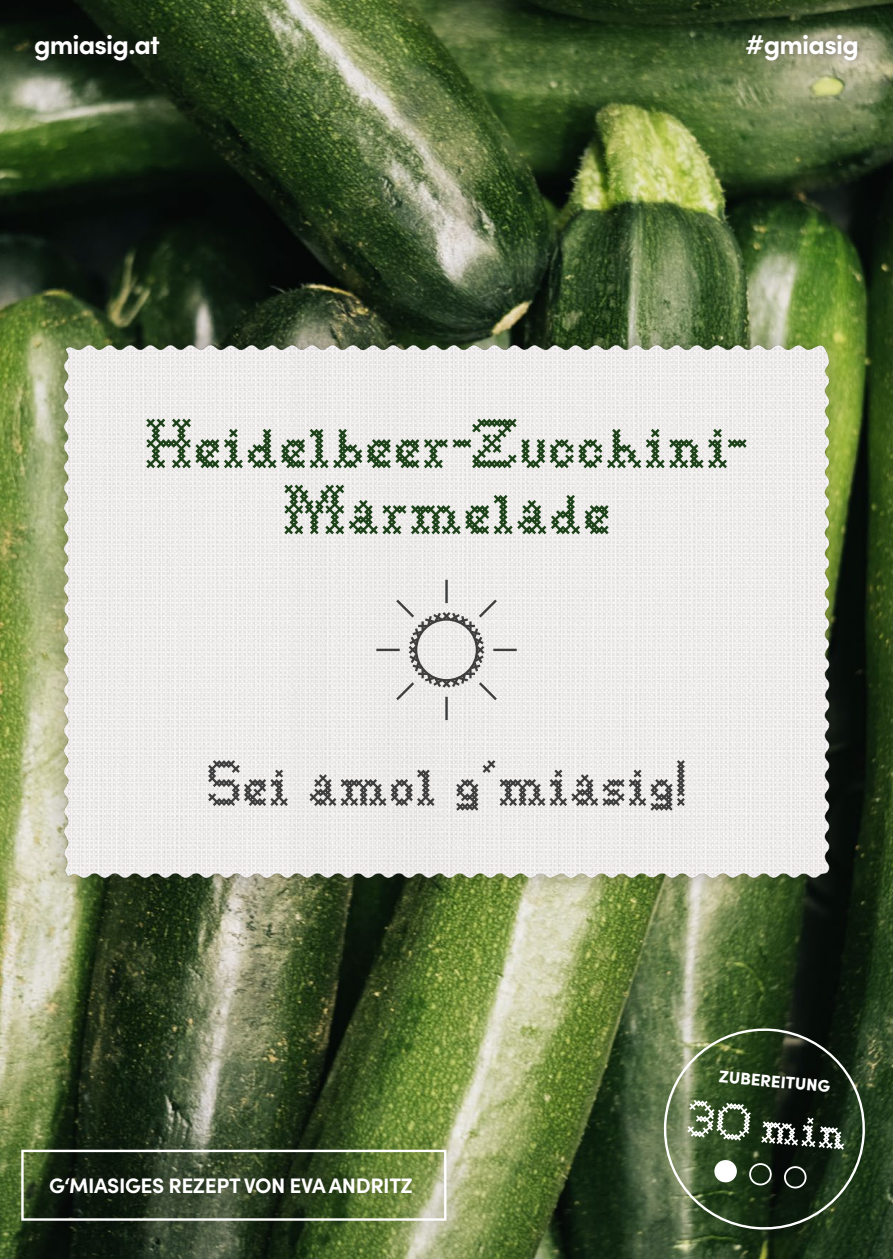
<style>
.page{position:relative;width:893px;height:1259px;background:#fff}
.page>*{position:absolute;margin:0;border:0;box-sizing:border-box;transform-origin:0 0}
.t1{font:63px/66px "Goodbye Crewel World NF";color:#1d4219;text-align:center}
.t2{font:58.2px "Goodbye Crewel World NF";color:#3e3e3f}
.t3{font:46.8px "Goodbye Crewel World NF";color:#fff}
.t4{font:700 27px "Sofia Pro";letter-spacing:-.03em;color:#fff}
.t5{font:700 21px "Sofia Pro";letter-spacing:-.02em;color:#fff}
.t6{font:900 16.8px "Sofia Pro";color:#fff}
</style>
<div class="page">
<img style="left:0;top:0;width:893px;height:1259px">
<div style="left:44px;top:325px;width:804px;height:573px;background:#231f20;opacity:.3"></div>
<img style="left:53px;top:325px;width:787px;height:576px">
<div style="left:26px;top:26px;width:840px;height:43px;background:#231f20;opacity:.5"></div>
<div style="left:3px;top:1131px;width:461px;height:107px;background:#231f20;opacity:.5"></div>
<div style="left:21px;top:1149px;width:425px;height:71px;border:2px solid #fff"></div>
<svg style="left:658px;top:1022px;width:213px;height:210px;background:#38492e"></svg>
<hr style="left:445px;top:580px;width:3px;height:23px;background:#3e3e3f">
<hr style="left:445px;top:697px;width:3px;height:23px;background:#3e3e3f">
<hr style="left:493px;top:649px;width:24px;height:2px;background:#3e3e3f">
<hr style="left:376px;top:649px;width:24px;height:2px;background:#3e3e3f">
<svg style="left:394px;top:597px;width:105px;height:106px"></svg>
<p class="t4" style="left:34px;top:24px;width:128px">gmiasig.at</p>
<p class="t4" style="left:745px;top:24px;width:115px">#gmiasig</p>
<p class="t1" style="left:144px;top:410px;width:606px">Heidelbeer-Zucchini-<br>Marmelade</p>
<p class="t2" style="left:206px;top:745px;width:482px">Sei amol g'miasig!</p>
<p class="t5" style="left:49px;top:1169px;width:365px">G‘MIASIGES REZEPT VON EVA ANDRITZ</p>
<p class="t6" style="left:720px;top:1063px;width:113px;rotate:5deg">ZUBEREITUNG</p>
<p class="t3" style="left:689px;top:1087px;width:162px;rotate:5deg">30 min</p>
</div>
